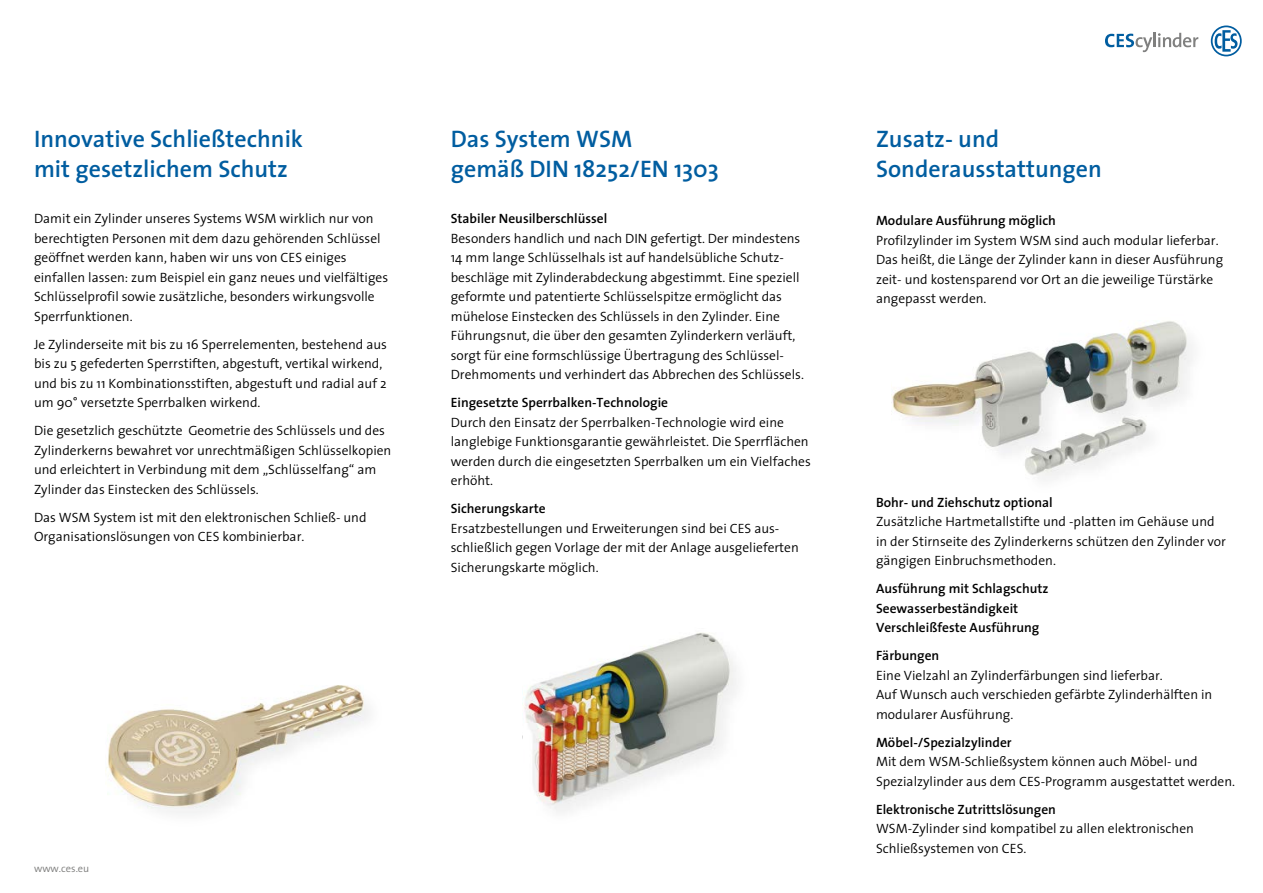
<style>
.page{position:relative;width:1263px;height:893px;background:#fff}
.page>*{position:absolute;margin:0;border:0;box-sizing:border-box;transform-origin:0 0}
.t1{font:600 24px/30px "The Sans";color:#005da0}
.t2{font:300 13.5px/19.5px "The Sans";color:#000}
.t3{font:600 13.5px/19.5px "The Sans";color:#000}
.t4{font:300 10.5px "The Sans";color:#7b7b7a}
</style>
<div class="page">
<svg style="left:1105px;top:34px;width:47px;height:18px"></svg>
<hr style="left:1153px;top:33px;width:3px;height:14px;background:#80807f">
<svg style="left:1158px;top:33px;width:40px;height:14px"></svg>
<svg style="left:1211px;top:26px;width:31px;height:30px"></svg>
<img style="left:166px;top:696px;width:203px;height:118px">
<img style="left:108px;top:685px;width:255px;height:125px">
<img style="left:523px;top:632px;width:213px;height:180px">
<img style="left:892px;top:321px;width:300px;height:158px">
<h1 class="t1" style="left:34px;top:123px;width:271px">Innovative Schließtechnik mit gesetzlichem Schutz</h1>
<h1 class="t1" style="left:451px;top:123px;width:270px">Das System WSM<br>gemäß DIN 18252/EN 1303</h1>
<h1 class="t1" style="left:876px;top:123px;width:227px">Zusatz- und<br>Sonderausstattungen</h1>
<p class="t2" style="left:34px;top:209px;width:356px">Damit ein Zylinder unseres Systems WSM wirklich nur von berechtigten Personen mit dem dazu gehörenden Schlüssel geöffnet werden kann, haben wir uns von CES einiges einfallen lassen: zum Beispiel ein ganz neues und vielfältiges Schlüsselprofil sowie zusätzliche, besonders wirkungsvolle Sperrfunktionen.</p>
<p class="t2" style="left:34px;top:334px;width:354px">Je Zylinderseite mit bis zu 16 Sperrelementen, bestehend aus bis zu 5 gefederten Sperrstiften, abgestuft, vertikal wirkend, und bis zu 11 Kombinationsstiften, abgestuft und radial auf 2 um 90° versetzte Sperrbalken wirkend.</p>
<p class="t2" style="left:34px;top:421px;width:359px">Die gesetzlich geschützte Geometrie des Schlüssels und des Zylinderkerns bewahret vor unrechtmäßigen Schlüsselkopien und erleichtert in Verbindung mit dem „Schlüsselfang“ am Zylinder das Einstecken des Schlüssels.</p>
<p class="t2" style="left:34px;top:507px;width:334px">Das WSM System ist mit den elektronischen Schließ- und<br>Organisationslösungen von CES kombinierbar.</p>
<p class="t3" style="left:451px;top:209px;width:158px">Stabiler Neusilberschlüssel</p>
<p class="t2" style="left:451px;top:228px;width:355px">Besonders handlich und nach DIN gefertigt. Der mindestens 14 mm lange Schlüsselhals ist auf handelsübliche Schutz&shy;beschläge mit Zylinderabdeckung abgestimmt. Eine speziell geformte und patentierte Schlüsselspitze ermöglicht das mühelose Einstecken des Schlüssels in den Zylinder. Eine Führungsnut, die über den gesamten Zylinderkern verläuft, sorgt für eine formschlüssige Übertragung des Schlüssel-Drehmoments und verhindert das Abbrechen des Schlüssels.</p>
<p class="t3" style="left:451px;top:393px;width:219px">Eingesetzte Sperrbalken-Technologie</p>
<p class="t2" style="left:451px;top:412px;width:361px">Durch den Einsatz der Sperrbalken-Technologie wird eine langlebige Funktionsgarantie gewährleistet. Die Sperrflächen werden durch die eingesetzten Sperrbalken um ein Vielfaches erhöht.</p>
<p class="t3" style="left:451px;top:499px;width:96px">Sicherungskarte</p>
<p class="t2" style="left:451px;top:518px;width:350px">Ersatzbestellungen und Erweiterungen sind bei CES aus&shy;schließlich gegen Vorlage der mit der Anlage ausgelieferten<br>Sicherungs karte möglich.</p>
<p class="t4" style="left:34px;top:860px;width:57px">www.ces.eu</p>
<p class="t3" style="left:876px;top:210px;width:181px">Modulare Ausführung möglich</p>
<p class="t2" style="left:876px;top:230px;width:349px">Profilzylinder im System WSM sind auch modular lieferbar.<br>Das heißt, die Länge der Zylinder kann in dieser Ausführung zeit- und kostensparend vor Ort an die jeweilige Türstärke angepasst werden.</p>
<p class="t3" style="left:876px;top:492px;width:178px">Bohr- und Ziehschutz optional</p>
<p class="t2" style="left:876px;top:511px;width:352px">Zusätzliche Hartmetallstifte und -platten im Gehäuse und in der Stirnseite des Zylinderkerns schützen den Zylinder vor gängigen Einbruchsmethoden.</p>
<p class="t3" style="left:876px;top:578px;width:174px">Ausführung mit Schlagschutz<br>Seewasserbeständigkeit<br>Verschleißfeste Ausführung</p>
<p class="t3" style="left:876px;top:645px;width:65px">Färbungen</p>
<p class="t2" style="left:876px;top:665px;width:338px">Eine Vielzahl an Zylinderfärbungen sind lieferbar.<br>Auf Wunsch auch verschieden gefärbte Zylinderhälften in modularer Ausführung.</p>
<p class="t3" style="left:876px;top:732px;width:137px">Möbel-/Spezialzylinder</p>
<p class="t2" style="left:876px;top:751px;width:361px">Mit dem WSM-Schließsystem können auch Möbel- und<br>Spezialzylinder aus dem CES-Programm ausgestattet werden.</p>
<p class="t3" style="left:876px;top:799px;width:182px">Elektronische Zutrittslösungen</p>
<p class="t2" style="left:876px;top:818px;width:319px">WSM-Zylinder sind kompatibel zu allen elektronischen<br>Schließsystemen von CES.</p>
</div>
